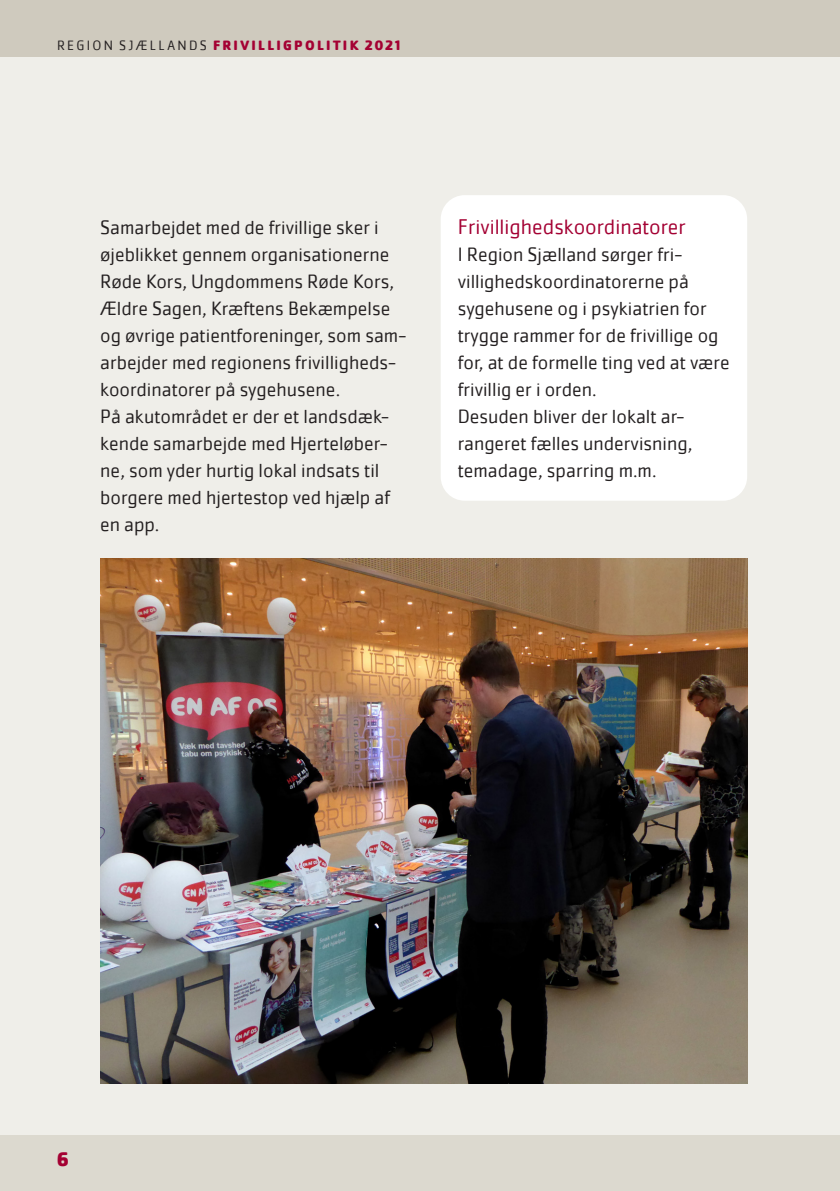
<style>
.page{position:relative;width:840px;height:1191px;background:#fff}
.page>*{position:absolute;margin:0;border:0;box-sizing:border-box;transform-origin:0 0}
.t1{font:300 22px "Cachet Pro";color:#a40133}
.t2{font:300 20px/27px "Cachet Pro";color:#231f20}
.t3{font:800 20px "Cachet Pro";color:#a40133}
.t4{font:800 14px "Cachet Pro";letter-spacing:.16em;color:#a40133}
.s1{font-weight:300;color:#231f20}
</style>
<div class="page">
<div style="left:0;top:1134px;width:839px;height:57px;background:#dcd9cf"></div>
<div style="left:0;top:51px;width:839px;height:1083px;background:#efeee9"></div>
<div style="left:0;top:0;width:839px;height:57px;background:#cfcabe"></div>
<div style="left:440px;top:195px;width:306px;height:306px;background:#fff;border-radius:24px"></div>
<img style="left:100px;top:558px;width:646px;height:525px">
<p class="t4" style="left:57px;top:37px;width:344px"><span class="s1">REGION SJÆLLANDS</span> FRIVILLIGPOLITIK 2021</p>
<p class="t2" style="left:100px;top:214px;width:307px">Samarbejdet med de frivillige sker i øjeblikket gennem organisationerne Røde Kors, Ungdommens Røde Kors, Ældre Sagen, Kræftens Bekæmpelse og øvrige patientforeninger, som sam&shy;arbejder med regionens frivilligheds&shy;koordinatorer på sygehusene.<br>På akutområdet er der et landsdæk&shy;kende samarbejde med Hjerteløber&shy;ne, som yder hurtig lokal indsats til borgere med hjertestop ved hjælp af en app.</p>
<p class="t1" style="left:457px;top:214px;width:229px">Frivillighedskoordinatorer</p>
<p class="t2" style="left:457px;top:241px;width:273px">I Region Sjælland sørger fri&shy;villighedskoordinatorerne på sygehusene og i psykiatrien for trygge rammer for de frivillige og for, at de formelle ting ved at være frivillig er i orden.<br>Desuden bliver der lokalt ar&shy;rangeret fælles undervisning, temadage, sparring m.m.</p>
<p class="t3" style="left:57px;top:1147px;width:14px">6</p>
</div>
